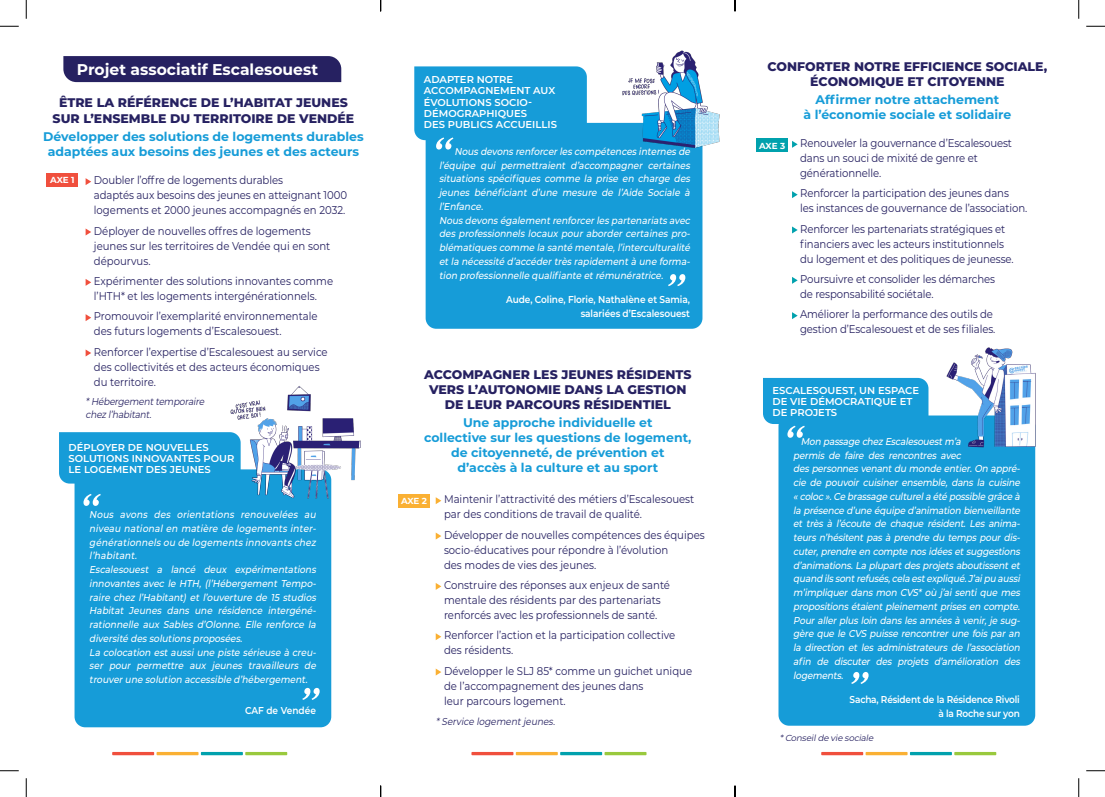
<style>
.page{position:relative;width:1105px;height:797px;background:#fff}
.page>*{position:absolute;margin:0;border:0;box-sizing:border-box;transform-origin:0 0}
.t1{font:italic 53.62px "Bely";color:#fff}
.t2{font:700 15.5px "Montserrat";color:#fff}
.t3{font:700 12.5px/15px "Montserrat";color:#169cd8;text-align:center}
.t4{font:800 12.5px/15px "Montserrat";color:#262161;text-align:center}
.t5{font:11.25px/15px "Montserrat";color:#262161;scale:.9 1}
.t6{font:italic 500 10px/13.8px "Montserrat";letter-spacing:-.02em;color:#fff;text-align:justify;scale:.9 1}
.t7{font:600 10px/11.2px "Montserrat";color:#fff}
.t8{font:600 10px/13.8px "Montserrat";color:#fff;text-align:right;scale:.9 1}
.t9{font:italic 10px/13.8px "Montserrat";color:#262161;scale:.9 1}
.t10{font:600 10px/13.8px "Montserrat";letter-spacing:-.02em;color:#fff;text-align:right;scale:.9 1}
.t11{font:italic 8.75px "Montserrat";color:#262161}
.t12{font:700 8.75px "Montserrat";letter-spacing:-.03em;color:#fff}
</style>
<div class="page">
<div style="left:75px;top:469px;width:256px;height:258px;background:#169cd8;border-radius:11px"></div>
<div style="left:778px;top:415px;width:257px;height:310px;background:#169cd8;border-radius:11px"></div>
<div style="left:59px;top:432px;width:166px;height:51px;background:#169cd8"></div>
<div style="left:763px;top:378px;width:165px;height:46px;background:#169cd8"></div>
<hr style="left:245px;top:752px;width:42px;height:3px;background:#99c93d">
<hr style="left:201px;top:752px;width:42px;height:3px;background:#00a1ad">
<hr style="left:157px;top:752px;width:42px;height:3px;background:#fab033">
<hr style="left:112px;top:752px;width:42px;height:3px;background:#f04f3d">
<hr style="left:604px;top:752px;width:42px;height:3px;background:#99c93d">
<hr style="left:560px;top:752px;width:42px;height:3px;background:#00a1ad">
<hr style="left:516px;top:752px;width:42px;height:3px;background:#fab033">
<hr style="left:471px;top:752px;width:42px;height:3px;background:#f04f3d">
<hr style="left:954px;top:752px;width:42px;height:3px;background:#99c93d">
<hr style="left:910px;top:752px;width:42px;height:3px;background:#00a1ad">
<hr style="left:865px;top:752px;width:42px;height:3px;background:#fab033">
<hr style="left:821px;top:752px;width:42px;height:3px;background:#f04f3d">
<svg style="left:86px;top:178px;width:5px;height:7px"></svg>
<svg style="left:86px;top:229px;width:5px;height:6px"></svg>
<svg style="left:86px;top:279px;width:5px;height:7px"></svg>
<svg style="left:86px;top:314px;width:5px;height:7px"></svg>
<svg style="left:86px;top:350px;width:5px;height:6px"></svg>
<svg style="left:792px;top:141px;width:6px;height:7px"></svg>
<svg style="left:792px;top:191px;width:6px;height:7px"></svg>
<svg style="left:792px;top:226px;width:6px;height:7px"></svg>
<svg style="left:792px;top:277px;width:6px;height:7px"></svg>
<svg style="left:792px;top:312px;width:6px;height:7px"></svg>
<svg style="left:436px;top:497px;width:5px;height:7px"></svg>
<svg style="left:436px;top:532px;width:5px;height:7px"></svg>
<svg style="left:436px;top:583px;width:5px;height:7px"></svg>
<svg style="left:436px;top:633px;width:5px;height:7px"></svg>
<svg style="left:436px;top:668px;width:5px;height:7px"></svg>
<img style="left:944px;top:347px;width:92px;height:102px">
<img style="left:225px;top:386px;width:136px;height:115px">
<div style="left:63px;top:56px;width:278px;height:26px;background:#262161"></div>
<div style="left:426px;top:123px;width:276px;height:206px;background:#169cd8;border-radius:11px"></div>
<div style="left:414px;top:66px;width:173px;height:74px;background:#169cd8"></div>
<img style="left:618px;top:50px;width:102px;height:99px">
<div style="left:47px;top:173px;width:31px;height:14px;background:#f04f3d"></div>
<div style="left:398px;top:494px;width:32px;height:13px;background:#fab033"></div>
<div style="left:756px;top:138px;width:32px;height:14px;background:#00a1ad"></div>
<svg style="left:0;top:25px;width:19px;height:2px"></svg>
<svg style="left:1086px;top:25px;width:19px;height:2px"></svg>
<svg style="left:0;top:770px;width:19px;height:1px"></svg>
<svg style="left:1086px;top:770px;width:19px;height:1px"></svg>
<svg style="left:25px;top:0;width:2px;height:19px"></svg>
<svg style="left:25px;top:778px;width:2px;height:19px"></svg>
<svg style="left:1078px;top:0;width:1px;height:19px"></svg>
<svg style="left:1078px;top:778px;width:1px;height:19px"></svg>
<svg style="left:380px;top:785px;width:1px;height:12px"></svg>
<svg style="left:734px;top:0;width:2px;height:11px"></svg>
<svg style="left:734px;top:785px;width:2px;height:12px"></svg>
<p class="t2" style="left:77px;top:58px;width:243px">Projet associatif Escalesouest</p>
<p class="t4" style="left:53px;top:95px;width:303px">ÊTRE LA RÉFÉRENCE DE L’HABITAT JEUNES<br>SUR L’ENSEMBLE DU TERRITOIRE DE VENDÉE</p>
<p class="t3" style="left:43px;top:128px;width:322px">Développer des solutions de logements durables adaptées aux besoins des jeunes et des acteurs</p>
<p class="t12" style="left:50px;top:174px;width:26px">AXE 1</p>
<p class="t5" style="left:94px;top:172px;width:283px">Doubler l’offre de logements durables<br>adaptés aux besoins des jeunes en atteignant 1000 logements et 2000 jeunes accompagnés en 2032.</p>
<p class="t5" style="left:94px;top:223px;width:264px">Déployer de nouvelles offres de logements jeunes sur les territoires de Vendée qui en sont dépourvus.</p>
<p class="t5" style="left:94px;top:273px;width:267px">Expérimenter des solutions innovantes comme l’HTH* et les logements intergénérationnels.</p>
<p class="t5" style="left:94px;top:308px;width:250px">Promouvoir l’exemplarité environnementale des futurs logements d’Escalesouest.</p>
<p class="t5" style="left:94px;top:344px;width:261px">Renforcer l’expertise d’Escalesouest au service des collectivités et des acteurs économiques du territoire.</p>
<p class="t9" style="left:86px;top:394px;width:136px">*Hébergementtemporaire chezl’habitant.</p>
<p class="t7" style="left:69px;top:441px;width:167px">DÉPLOYER DE NOUVELLES<br>SOLUTIONS INNOVANTES POUR<br>LE LOGEMENT DES JEUNES</p>
<p class="t1" style="left:79px;top:477px;width:20px">“</p>
<p class="t6" style="left:89px;top:507px;width:256px">Nous avons des orientations renouvelées au niveau national en matière de logements inter&shy;générationnels ou de logements innovants chez l’habitant.</p>
<p class="t6" style="left:89px;top:562px;width:256px">Escalesouest a lancé deux expérimentations innovantes avec le HTH, (l’Hébergement Tempo&shy;raire chez l’Habitant) et l’ouverture de 15 studios Habitat Jeunes dans une résidence intergéné&shy;rationnelle aux Sables d’Olonne. Elle renforce la diversité des solutions proposées.</p>
<p class="t6" style="left:89px;top:644px;width:256px">La colocation est aussi une piste sérieuse à creu&shy;ser pour permettre aux jeunes travailleurs de trouverune solution accessible d’hébergement.</p>
<p class="t8" style="left:245px;top:703px;width:80px">CAF de Vendée</p>
<p class="t1" style="left:324px;top:717px;width:20px;rotate:-180deg">“</p>
<p class="t7" style="left:424px;top:73px;width:135px">ADAPTER NOTRE<br>ACCOMPAGNEMENT AUX<br>ÉVOLUTIONS SOCIO-<br>DÉMOGRAPHIQUES<br>DES PUBLICS ACCUEILLIS</p>
<p class="t1" style="left:431px;top:120px;width:20px">“</p>
<p class="t6" style="left:439px;top:144px;width:283px;text-indent:15px">Nous devons renforcerles compétences internes de l’équipe qui permettraient d’accompagner certaines situations spécifiques comme la prise en charge des jeunes bénéficiant d’une mesure de l’Aide Sociale à l’Enfance.</p>
<p class="t6" style="left:439px;top:213px;width:283px">Nous devons égalementrenforcerles partenariats avec des professionnels locaux pour aborder certaines pro&shy;blématiques comme la santé mentale,l’interculturalité etla nécessité d’accédertrès rapidementà une forma&shy;tion professionnelle qualifiante etrémunératrice.</p>
<p class="t8" style="left:506px;top:292px;width:206px">Aude, Coline, Florie, Nathalène et Samia, salariées d’Escalesouest</p>
<p class="t1" style="left:690px;top:303px;width:20px;rotate:-180deg">“</p>
<p class="t4" style="left:424px;top:366px;width:269px">ACCOMPAGNER LES JEUNES RÉSIDENTS<br>VERS L’AUTONOMIE DANS LA GESTION<br>DE LEUR PARCOURS RÉSIDENTIEL</p>
<p class="t3" style="left:424px;top:414px;width:269px">Une approche individuelle et<br>collective sur les questions de logement, de citoyenneté, de prévention et<br>d’accès à la culture et au sport</p>
<p class="t12" style="left:401px;top:495px;width:27px">AXE 2</p>
<p class="t5" style="left:444px;top:491px;width:280px">Maintenir l’attractivité des métiers d’Escalesouest par des conditions de travail de qualité.</p>
<p class="t5" style="left:444px;top:527px;width:291px">Développer de nouvelles compétences des équipes socio-éducatives pour répondre à l’évolution<br>des modes de vies des jeunes.</p>
<p class="t5" style="left:444px;top:577px;width:253px">Construire des réponses aux enjeux de santé mentale des résidents par des partenariats renforcés avec les professionnels de santé.</p>
<p class="t5" style="left:444px;top:627px;width:258px">Renforcer l’action et la participation collective des résidents.</p>
<p class="t5" style="left:444px;top:662px;width:277px">Développer le SLJ 85* comme un guichet unique de l’accompagnement des jeunes dans<br>leur parcours logement.</p>
<p class="t9" style="left:436px;top:714px;width:137px">*Service logementjeunes.</p>
<p class="t4" style="left:767px;top:58px;width:281px">CONFORTER NOTRE EFFICIENCE SOCIALE,<br>ÉCONOMIQUE ET CITOYENNE</p>
<p class="t3" style="left:803px;top:92px;width:209px">Affirmer notre attachement<br>à l’économie sociale et solidaire</p>
<p class="t12" style="left:759px;top:139px;width:27px">AXE 3</p>
<p class="t5" style="left:800px;top:135px;width:237px">Renouveler la gouvernance d’Escalesouest dans un souci de mixité de genre et générationnelle.</p>
<p class="t5" style="left:800px;top:185px;width:254px">Renforcer la participation des jeunes dans<br>les instances de gouvernance de l’association.</p>
<p class="t5" style="left:800px;top:221px;width:239px">Renforcer les partenariats stratégiques et financiers avec les acteurs institutionnels du logement et des politiques de jeunesse.</p>
<p class="t5" style="left:800px;top:271px;width:218px">Poursuivre et consolider les démarches de responsabilité sociétale.</p>
<p class="t5" style="left:800px;top:306px;width:218px">Améliorer la performance des outils de gestion d’Escalesouest et de ses filiales.</p>
<p class="t7" style="left:772px;top:384px;width:148px">ESCALESOUEST, UN ESPACE<br>DE VIE DÉMOCRATIQUE ET<br>DE PROJETS</p>
<p class="t1" style="left:783px;top:409px;width:20px">“</p>
<p class="t6" style="left:793px;top:434px;width:256px;text-align:left;text-indent:8px">Mon passage chezEscalesouestm’a<br>permis de faire des rencontres avec despersonnesvenantdu monde entier.On appré&shy;cie de pouvoir cuisiner ensemble, dans la cuisine «coloc ».Ce brassage culturela été possible grâce à la présence d’une équipe d’animation bienveillante et très à l’écoute de chaque résident. Les anima&shy;teurs n’hésitent pas à prendre du temps pour dis&shy;cuter,prendre en compte nosidéesetsuggestions d’animations.La plupartdesprojetsaboutissentet quand ilssontrefusés,cela estexpliqué.J’aipu aussi m’impliquer dans mon CVS* où j ’ai senti que mes propositions étaient pleinement prises en compte.<br>Pourallerplusloin danslesannéesà venir,je sug&shy;gère que le CVS puisse rencontrer une fois par an la direction et les administrateurs de l’association afin de discuter des projets d’amélioration des logements.</p>
<p class="t10" style="left:849px;top:692px;width:191px">Sacha, Résident de la Résidence Rivoli à la Roche sur yon</p>
<p class="t1" style="left:873px;top:701px;width:20px;rotate:-180deg">“</p>
<p class="t11" style="left:780px;top:732px;width:97px">*Conseilde vie sociale</p>
</div>
